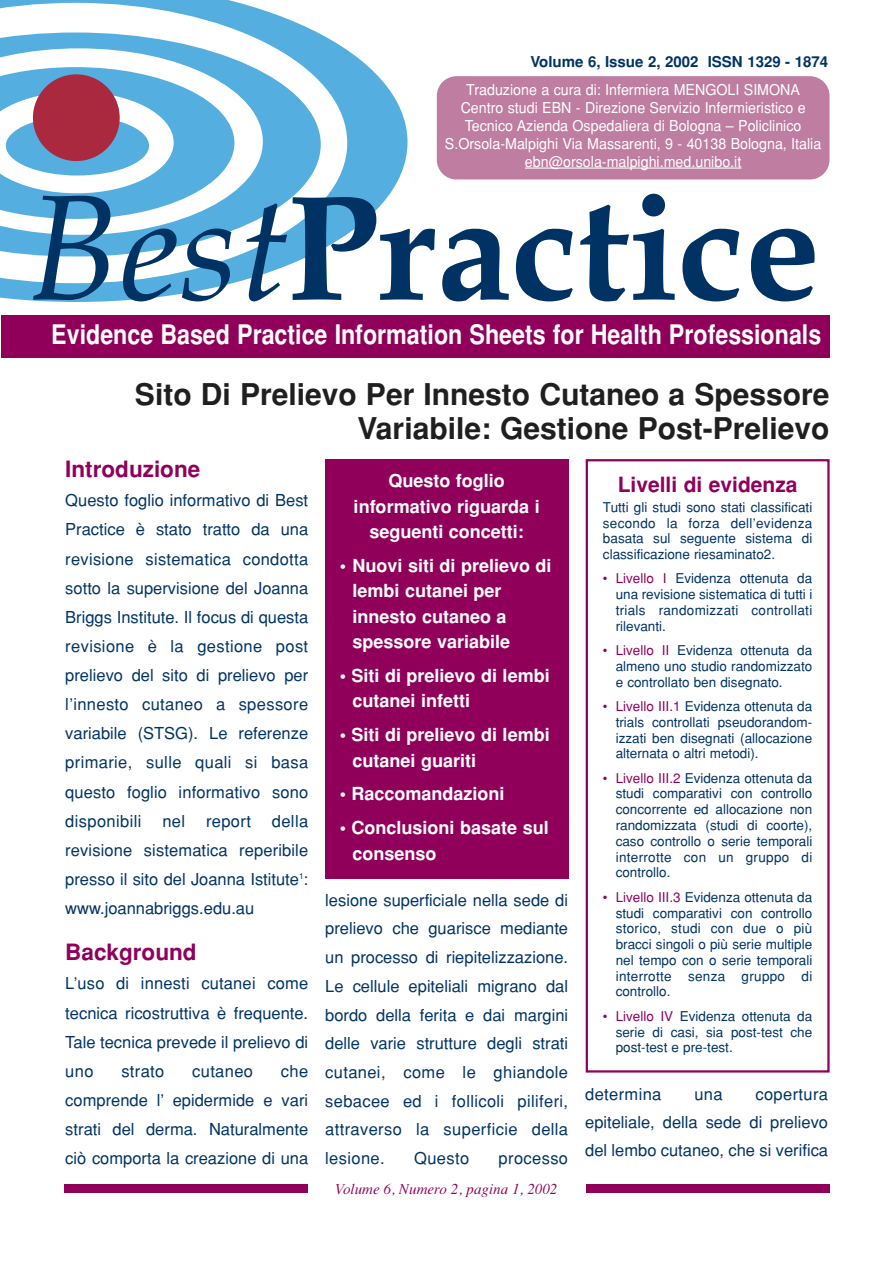
<style>
.page{position:relative;width:893px;height:1263px;background:#fff}
.page>*{position:absolute;margin:0;border:0;box-sizing:border-box;transform-origin:0 0}
.t1{font:700 150px "Book Antiqua";color:#003364}
.t2{font:700 30px/34.5px "Helvetica";color:#201f20;text-align:right}
.t3{font:700 27px "Helvetica";color:#fff;scale:.86 1}
.t4{font:700 22.5px "Helvetica";color:#90005b}
.t5{font:700 21px "Helvetica";color:#90005b}
.t6{font:700 18px/25.3px "Helvetica";color:#fff}
.t7{font:16.5px/29.1px "Helvetica";color:#003364;text-align:justify}
.t8{font:16.5px "Helvetica";letter-spacing:.02em;color:#003364}
.t9{font:15px/18px "Helvetica";color:#fff;text-align:center;scale:.95 1}
.t10{font:700 15px "Helvetica";color:#003364}
.t11{font:italic 15px "Times";color:#90005b}
.t12{font:13.5px/15.8px "Helvetica";color:#003364;text-align:justify}
.s1{font-weight:400;font-style:italic}
.s2{color:#90005b}
</style>
<div class="page">
<div style="left:64px;top:1184px;width:244px;height:9px;background:#90005b"></div>
<div style="left:585px;top:1184px;width:244px;height:9px;background:#90005b"></div>
<div style="left:1px;top:315px;width:828px;height:43px;background:#90005b"></div>
<svg style="left:0;top:0;width:407px;height:302px"></svg>
<svg style="left:0;top:33px;width:321px;height:224px;fill:#54afe0"></svg>
<svg style="left:0;top:67px;width:234px;height:152px"></svg>
<div style="left:6px;top:116px;width:143px;height:60px;background:#54afe0;border-radius:50%"></div>
<div style="left:33px;top:74px;width:87px;height:87px;background:#aa293e;border-radius:50%"></div>
<div style="left:437px;top:76px;width:392px;height:103px;background:#be7da1;border-radius:20px"></div>
<hr style="left:525px;top:168px;width:216px;height:1px;background:#fff">
<div style="left:585px;top:459px;width:244px;height:614px;border:2px solid #90005b"></div>
<div style="left:325px;top:459px;width:243px;height:420px;background:#90005b"></div>
<p class="t10" style="left:530px;top:57px;width:299px">Volume 6, Issue 2, 2002 ISSN 1329 - 1874</p>
<p class="t9" style="left:445px;top:82px;width:398px">Traduzione a cura di: Infermiera MENGOLI SIMONA Centro studi EBN - Direzione Servizio Infermieristico e Tecnico Azienda Ospedaliera di Bologna – Policlinico S.Orsola-Malpighi Via Massarenti, 9 - 40138 Bologna, Italia ebn@orsola-malpighi.med.unibo.it</p>
<h1 class="t1" style="left:28px;top:190px;width:793px"><span class="s1">Best</span>Practice</h1>
<h3 class="t3" style="left:51px;top:324px;width:896px">Evidence Based Practice Information Sheets for Health Professionals</h3>
<h2 class="t2" style="left:135px;top:380px;width:696px">Sito Di Prelievo Per Innesto Cutaneo a Spessore<br>Variabile: Gestione Post-Prelievo</h2>
<h3 class="t4" style="left:65px;top:461px;width:136px">Introduzione</h3>
<p class="t7" style="left:65px;top:487px;width:244px">Questo foglio informativo di Best Practice è stato tratto da una revisione sistematica condotta sotto la supervisione del Joanna Briggs Institute. Il focus di questa revisione è la gestione post prelievo del sito di prelievo per l’innesto cutaneo a spessore variabile (STSG). Le referenze primarie, sulle quali si basa questo foglio informativo sono disponibili</p>
<p class="t7" style="left:65px;top:808px;width:244px;text-indent:206px">della revisione sistematica reperibile presso il sito del Joanna Istitute<sup>1</sup>: www.joannabriggs.edu.au</p>
<h3 class="t4" style="left:65px;top:944px;width:133px">Background</h3>
<p class="t7" style="left:65px;top:971px;width:244px">L’uso di innesti cutanei come tecnica ricostruttiva è frequente.<br>Tale tecnica prevede il prelievo di uno</p>
<p class="t7" style="left:162px;top:808px;width:24px">nel</p>
<p class="t7" style="left:206px;top:808px;width:46px">report</p>
<p class="t7" style="left:65px;top:1058px;width:244px;text-indent:215px">che comprende l’ epidermide e vari strati del derma. Naturalmente ciò comporta la creazione di una</p>
<p class="t7" style="left:121px;top:1058px;width:45px">strato</p>
<p class="t8" style="left:192px;top:1065px;width:62px">cutaneo</p>
<p class="t6" style="left:353px;top:470px;width:188px;text-align:center">Questo foglio informativo riguarda i seguenti concetti:</p>
<p class="t6" style="left:352px;top:555px;width:201px;text-indent:-13px">• Nuovi siti di prelievo di lembi cutanei per innesto cutaneo a spessore variabile</p>
<p class="t6" style="left:352px;top:665px;width:199px;text-indent:-13px">• Siti di prelievo di lembi cutanei infetti</p>
<p class="t6" style="left:352px;top:724px;width:199px;text-indent:-13px">• Siti di prelievo di lembi cutanei guariti</p>
<p class="t6" style="left:340px;top:783px;width:166px">• Raccomandazioni</p>
<p class="t6" style="left:352px;top:817px;width:198px;text-indent:-13px">• Conclusioni basate sul consenso</p>
<p class="t7" style="left:325px;top:887px;width:244px;line-height:28.7px">lesione superficiale nella sede di prelievo che guarisce mediante un processo di riepitelizzazione.<br>Le cellule epiteliali migrano dal bordo della ferita e dai margini delle varie strutture degli strati cutanei, come le ghiandole sebacee ed i follicoli piliferi, attraverso la superficie della lesione.</p>
<p class="t7" style="left:414px;top:1145px;width:57px">Questo</p>
<p class="t8" style="left:498px;top:1152px;width:71px">processo</p>
<p class="t11" style="left:335px;top:1183px;width:224px">Volume 6, Numero 2, pagina 1, 2002</p>
<p class="t5" style="left:617px;top:477px;width:181px">Livelli di evidenza</p>
<p class="t12" style="left:603px;top:500px;width:211px">Tutti gli studi sono stati classificati secondo la forza dell’evidenza basata sul seguente sistema di classificazione riesaminato2.</p>
<p class="t12" style="left:615px;top:572px;width:198px;text-indent:-13px"><span class="s2">• Livello I</span> Evidenza ottenuta da una revisione sistematica di tutti i trials randomizzati controllati rilevanti.</p>
<p class="t12" style="left:615px;top:644px;width:198px;text-indent:-13px"><span class="s2">• Livello II</span> Evidenza ottenuta da almeno uno studio randomizzato e controllato ben disegnato.</p>
<p class="t12" style="left:615px;top:700px;width:198px;text-indent:-13px"><span class="s2">• Livello III.1</span> Evidenza ottenuta da trials controllati pseudorandom&shy;izzati ben disegnati (allocazione alternata o altri metodi).</p>
<p class="t12" style="left:615px;top:771px;width:198px;text-indent:-13px"><span class="s2">• Livello III.2</span> Evidenza ottenuta da studi comparativi con controllo concorrente ed allocazione non randomizzata (studi di coorte), caso controllo o serie temporali interrotte con un gruppo di controllo.</p>
<p class="t12" style="left:615px;top:890px;width:198px;text-indent:-13px"><span class="s2">• Livello III.3</span> Evidenza ottenuta da studi comparativi con controllo storico, studi con due o più bracci singoli o più serie multiple nel tempo con o serie temporali interrotte senza gruppo di controllo.</p>
<p class="t12" style="left:615px;top:1009px;width:198px;text-indent:-13px"><span class="s2">• Livello IV</span> Evidenza ottenuta da serie di casi, sia post-test che post-test e pre-test.</p>
<p class="t8" style="left:585px;top:1088px;width:78px">determina</p>
<p class="t7" style="left:694px;top:1081px;width:30px">una</p>
<p class="t7" style="left:585px;top:1081px;width:244px;line-height:28.3px;text-indent:170px">copertura epiteliale, della sede di prelievo del lembo cutaneo, che si verifica</p>
</div>
